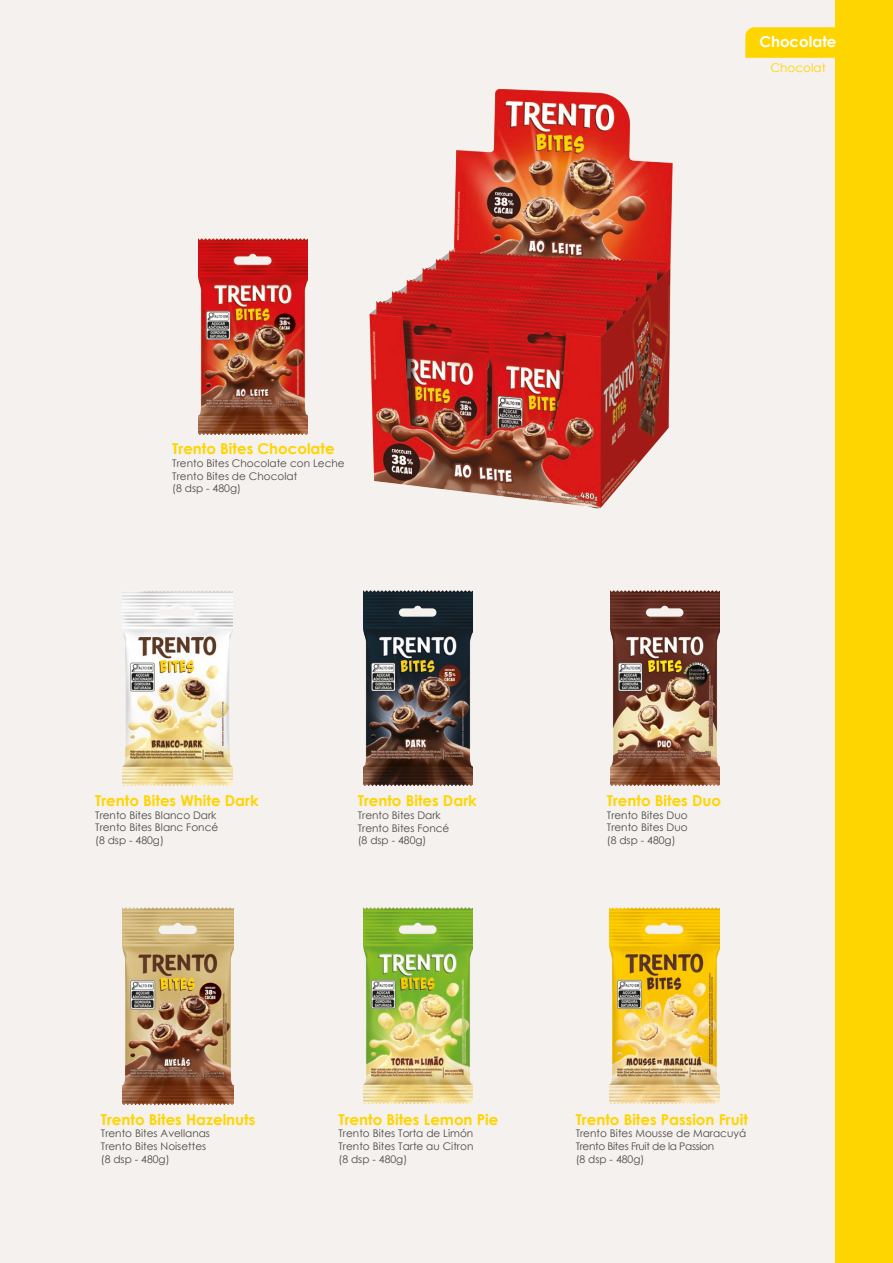
<style>
.page{position:relative;width:893px;height:1263px;background:#f4f1ee}
.page>*{position:absolute;margin:0;border:0;box-sizing:border-box;transform-origin:0 0}
.t1{font:700 15px "Century Gothic";color:#ffd500}
.t2{font:700 15px "Century Gothic";color:#fff}
.t3{font:12px "Century Gothic";color:#ffd500}
.t4{font:10.5px/12.6px "Century Gothic";color:#4c4948}
</style>
<div class="page">
<div style="left:836px;top:0;width:57px;height:1263px;background:#ffd500"></div>
<svg style="left:745px;top:27px;width:91px;height:31px;background:#fed505"></svg>
<img style="left:123px;top:907px;width:110px;height:197px">
<img style="left:123px;top:590px;width:109px;height:196px">
<img style="left:363px;top:590px;width:110px;height:196px">
<img style="left:610px;top:590px;width:110px;height:196px">
<img style="left:363px;top:907px;width:110px;height:196px">
<img style="left:198px;top:239px;width:110px;height:195px">
<img style="left:369px;top:88px;width:304px;height:421px">
<img style="left:610px;top:907px;width:109px;height:196px">
<p class="t2" style="left:759px;top:30px;width:79px">Chocolate</p>
<p class="t3" style="left:770px;top:60px;width:57px">Chocolat</p>
<p class="t1" style="left:172px;top:438px;width:164px">Trento Bites Chocolate</p>
<p class="t4" style="left:172px;top:457px;width:174px">Trento Bites Chocolate con Leche<br>Trento Bites de Chocolat<br>(8 dsp - 480g)</p>
<p class="t1" style="left:95px;top:789px;width:165px">Trento Bites White Dark</p>
<p class="t4" style="left:95px;top:808px;width:125px">Trento Bites Blanco Dark<br>Trento Bites Blanc Foncé (8 dsp - 480g)</p>
<p class="t1" style="left:358px;top:790px;width:121px">Trento Bites Dark</p>
<p class="t4" style="left:358px;top:809px;width:93px">Trento Bites Dark<br>Trento Bites Foncé (8 dsp - 480g)</p>
<p class="t1" style="left:607px;top:789px;width:116px">Trento Bites Duo</p>
<p class="t4" style="left:607px;top:808px;width:82px;text-align:justify">Trento Bites Duo Trento Bites Duo (8 dsp - 480g)</p>
<p class="t1" style="left:101px;top:1108px;width:156px">Trento Bites Hazelnuts</p>
<p class="t4" style="left:101px;top:1127px;width:111px">Trento Bites Avellanas<br>Trento Bites Noisettes (8 dsp - 480g)</p>
<p class="t1" style="left:338px;top:1108px;width:161px">Trento Bites Lemon Pie</p>
<p class="t4" style="left:338px;top:1127px;width:136px;text-align:justify">Trento Bites Torta de Limón Trento Bites Tarte au Citron (8 dsp - 480g)</p>
<p class="t1" style="left:576px;top:1108px;width:174px">Trento Bites Passion Fruit</p>
<p class="t4" style="left:576px;top:1127px;width:172px">Trento Bites Mousse de Maracuyá<br>Trento Bites Fruit de la Passion<br>(8 dsp - 480g)</p>
</div>
